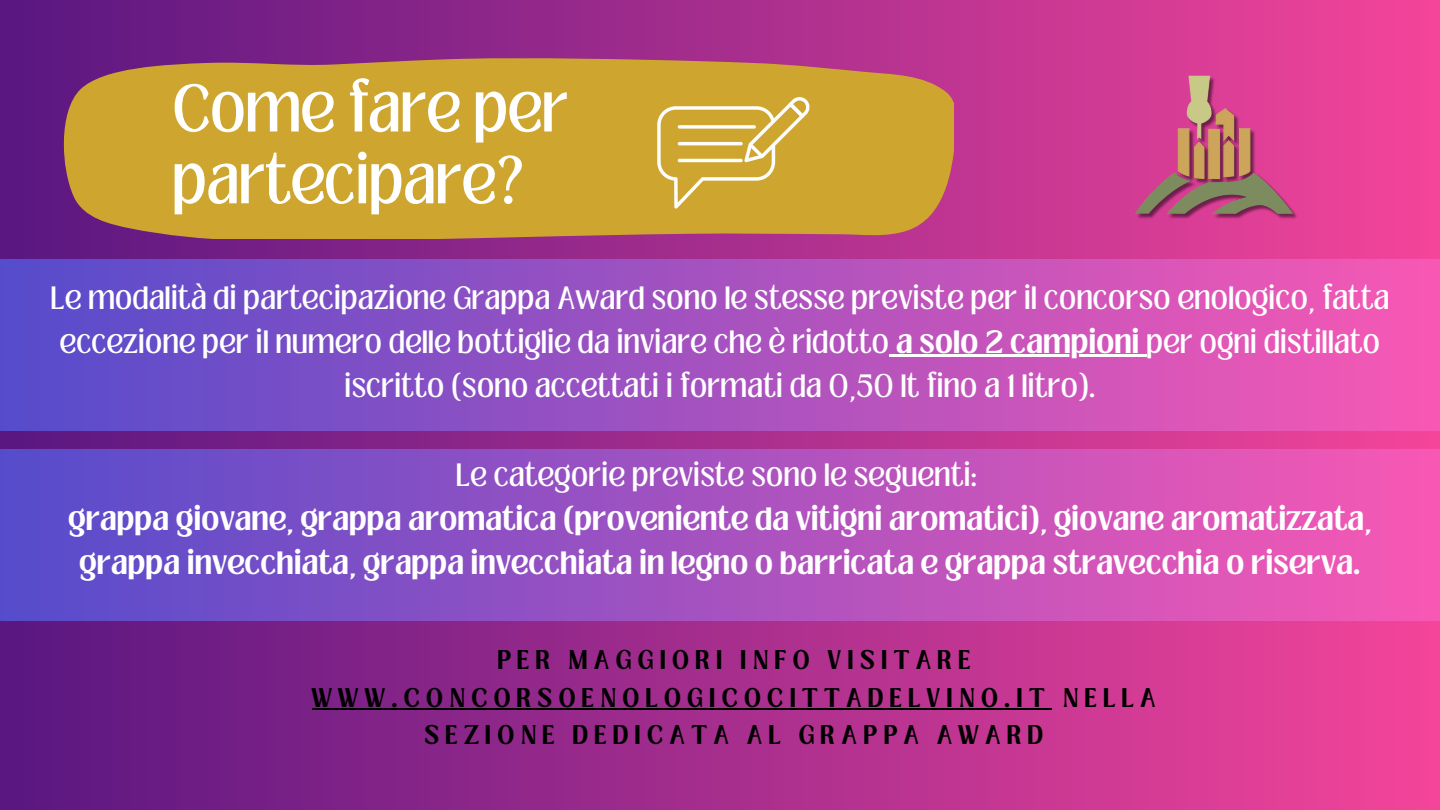
<style>
.page{position:relative;width:1440px;height:810px;background:#fff}
.page>*{position:absolute;margin:0;border:0;box-sizing:border-box;transform-origin:0 0}
.t1{font:51.7px/71.8px "Loubag";color:#fff}
.t2{font:24.8px/44.2px "Loubag";letter-spacing:.02em;color:#fff;text-align:center}
.t3{font:700 24.8px/44.2px "Loubag";letter-spacing:.02em;color:#fff;text-align:center}
.t4{font:700 20.7px/37.5px "Loubag";letter-spacing:.305em;color:#000;text-align:center}
.s1{font-weight:700}
</style>
<div class="page">
<div style="left:0;top:0;width:1440px;height:810px;background:linear-gradient(to right,#591881,#f4459a)"></div>
<svg style="left:61px;top:57px;width:893px;height:181px;background:#c89a37"></svg>
<img style="left:1123px;top:59px;width:187px;height:187px">
<div style="left:0;top:259px;width:1440px;height:171px;background:linear-gradient(to right,#554ccc,#f858b4)"></div>
<div style="left:0;top:450px;width:1440px;height:171px;background:linear-gradient(to right,#554ccc,#f858b4)"></div>
<hr style="left:889px;top:354px;width:257px;height:3px;background:#fff">
<svg style="left:657px;top:97px;width:153px;height:112px;background:#d5b34d"></svg>
<hr style="left:312px;top:708px;width:739px;height:2px;background:#000">
<p class="t1" style="left:172px;top:74px;width:397px">Come fare per partecipare?</p>
<p class="t2" style="left:51px;top:276px;width:1340px">Le modalità di partecipazione Grappa Award sono le stesse previste per il concorso enologico, fatta eccezione per il numero delle bottiglie da inviare che è ridotto <span class="s1">a solo 2 campioni</span> per ogni distillato</p>
<p class="t2" style="left:345px;top:365px;width:752px">iscritto (sono accettati i formati da 0,50 lt fino a 1 litro).</p>
<p class="t2" style="left:456px;top:453px;width:522px">Le categorie previste sono le seguenti:</p>
<h1 class="t3" style="left:69px;top:497px;width:1304px">grappa giovane, grappa aromatica (proveniente da vitigni aromatici), giovane aromatizzata, grappa invecchiata, grappa invecchiata in legno o barricata e grappa stravecchia o riserva.</h1>
<h2 class="t4" style="left:312px;top:642px;width:845px">PER MAGGIORI INFO VISITARE<br>WWW.CONCORSOENOLOGICOCITTADELVINO.IT NELLA<br>SEZIONE DEDICATA AL GRAPPA AWARD</h2>
</div>
